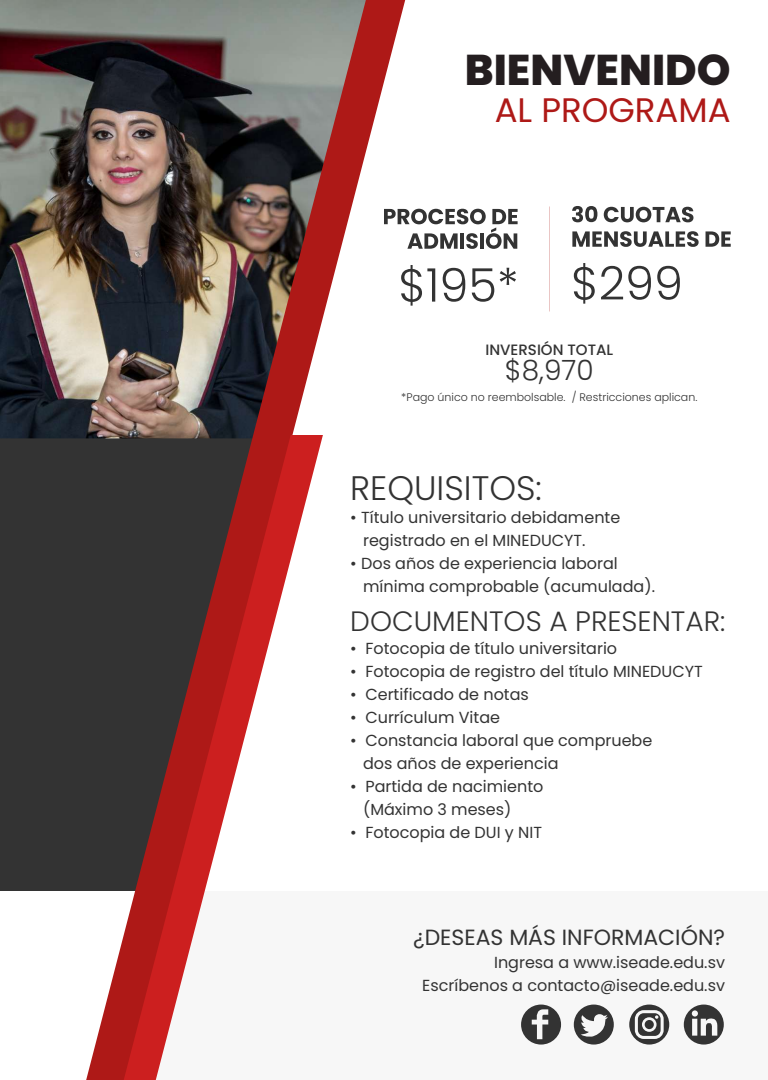
<style>
.page{position:relative;width:768px;height:1080px;background:#fff}
.page>*{position:absolute;margin:0;border:0;box-sizing:border-box;transform-origin:0 0}
.t1{font:800 43px "Poppins";color:#241e20}
.t2{font:300 34px "Poppins";color:#333}
.t3{font:34px "Poppins";color:#ae1917}
.t4{font:300 28px "Poppins";color:#333}
.t5{font:22px "Poppins";color:#333}
.t6{font:16px/23px "Poppins";color:#333}
.t7{font:500 15px "Poppins";color:#333}
.t8{font:300 11px "Poppins";color:#333}
</style>
<div class="page">
<div style="left:0;top:438px;width:61px;height:453px;background:#333"></div>
<svg style="left:572px;top:206px;width:25px;height:16px"></svg>
<svg style="left:604px;top:207px;width:89px;height:15px"></svg>
<svg style="left:572px;top:231px;width:127px;height:16px"></svg>
<svg style="left:706px;top:231px;width:25px;height:16px"></svg>
<svg style="left:574px;top:263px;width:21px;height:41px"></svg>
<svg style="left:601px;top:266px;width:50px;height:34px"></svg>
<svg style="left:657px;top:266px;width:23px;height:34px"></svg>
<svg style="left:409px;top:209px;width:109px;height:40px"></svg>
<svg style="left:409px;top:265px;width:26px;height:41px"></svg>
<svg style="left:443px;top:268px;width:22px;height:34px"></svg>
<svg style="left:472px;top:268px;width:22px;height:34px"></svg>
<svg style="left:500px;top:268px;width:16px;height:17px"></svg>
<img style="left:0;top:0;width:61px;height:438px">
<svg style="left:684px;top:1005px;width:40px;height:40px"></svg>
<svg style="left:629px;top:1005px;width:40px;height:40px"></svg>
<svg style="left:574px;top:1005px;width:40px;height:40px"></svg>
<svg style="left:521px;top:1005px;width:40px;height:40px"></svg>
<svg style="left:61px;top:0;width:348px;height:1080px"></svg>
<svg style="left:102px;top:435px;width:221px;height:645px"></svg>
<h1 class="t1" style="left:465px;top:45px;width:267px">BIENVENIDO</h1>
<h2 class="t3" style="left:495px;top:91px;width:237px">AL PROGRAMA</h2>
<p class="t7" style="left:485px;top:341px;width:129px">INVERSIÓN TOTAL</p>
<h3 class="t4" style="left:505px;top:354px;width:90px">$8,970</h3>
<p class="t8" style="left:401px;top:391px;width:298px">*Pago único no reembolsable. / Restricciones aplican.</p>
<h2 class="t2" style="left:350px;top:468px;width:193px">REQUISITOS:</h2>
<p class="t6" style="left:363px;top:506px;width:259px;text-indent:-13px">• Título universitario debidamente registrado en el MINEDUCYT.</p>
<p class="t6" style="left:363px;top:552px;width:293px;text-indent:-13px">• Dos años de experiencia laboral mínima comprobable (acumulada).</p>
<h3 class="t4" style="left:350px;top:605px;width:377px">DOCUMENTOS A PRESENTAR:</h3>
<p class="t6" style="left:350px;top:637px;width:268px">• Fotocopia de título universitario</p>
<p class="t6" style="left:350px;top:660px;width:354px">• Fotocopia de registro del título MINEDUCYT</p>
<p class="t6" style="left:350px;top:683px;width:180px">• Certificado de notas</p>
<p class="t6" style="left:350px;top:706px;width:151px">• Currículum Vitae</p>
<p class="t6" style="left:363px;top:729px;width:291px;text-indent:-13px">• Constancia laboral que compruebe dos años de experiencia</p>
<p class="t6" style="left:363px;top:775px;width:182px;text-indent:-13px">• Partida de nacimiento (Máximo 3 meses)</p>
<p class="t6" style="left:350px;top:821px;width:193px">• Fotocopia de DUI y NIT</p>
<h3 class="t5" style="left:413px;top:925px;width:313px">¿DESEAS MÁS INFORMACIÓN?</h3>
<p class="t6" style="left:422px;top:951px;width:304px;text-align:right">Ingresa a www.iseade.edu.sv<br>Escríbenos a contacto@iseade.edu.sv</p>
</div>
